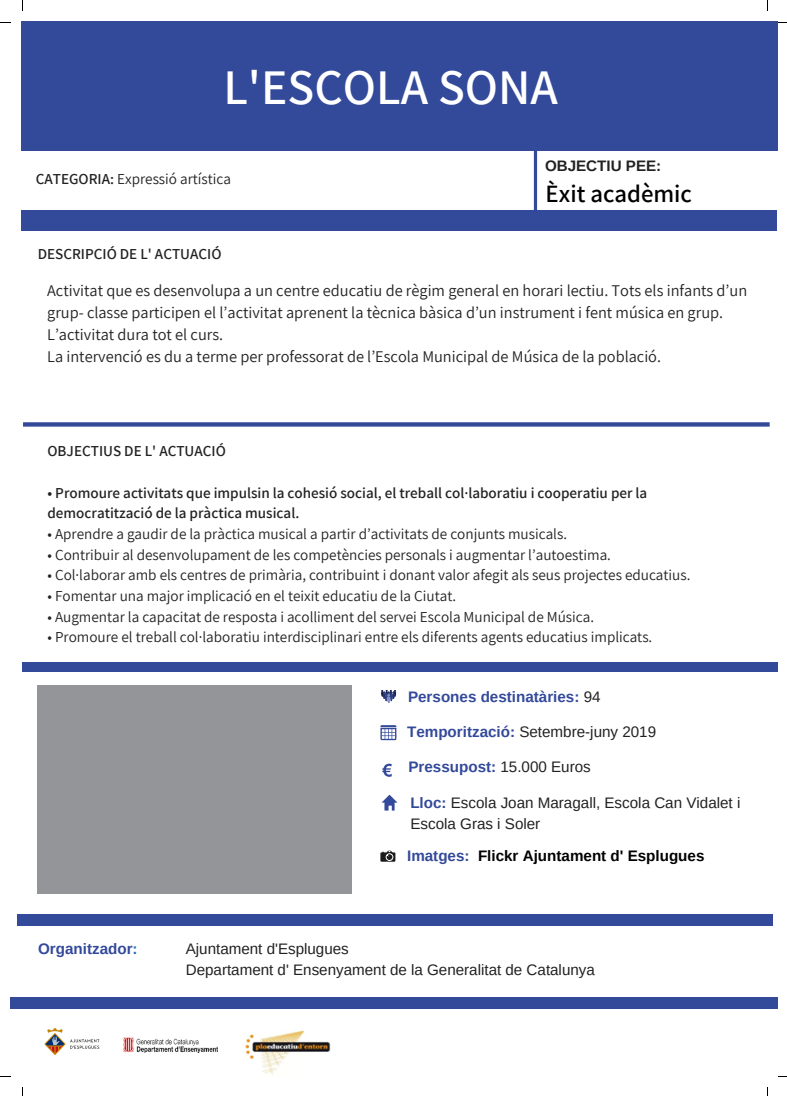
<style>
.page{position:relative;width:787px;height:1096px;background:#fff}
.page>*{position:absolute;margin:0;border:0;box-sizing:border-box;transform-origin:0 0}
.t1{font:600 49.62px "Assistant";color:#fff}
.t2{font:600 24.88px "Assistant";color:#000}
.t3{font:16.38px/22.2px "Assistant";color:#222}
.t4{font:15.25px/20.6px "Arimo";color:#222}
.t5{font:700 15.25px "Arimo";color:#33499a}
.t6{font:700 15.25px "Arimo";color:#000}
.t7{font:15.12px "Assistant";color:#222}
.t8{font:600 15.12px/20.6px "Assistant";color:#222}
.t9{font:15.12px/20.6px "Arimo";color:#222}
.t10{font:700 15.12px "Arimo";color:#222}
.s1{font-weight:600}
.s2{font-weight:400;color:#222}
.s3{font-weight:700;color:#33499a}
.s4{color:#1e73be}
.s5{color:#33499a}
</style>
<div class="page">
<div style="left:21px;top:210px;width:756px;height:21px;background:#33499a"></div>
<div style="left:22px;top:22px;width:756px;height:129px;background:#33499a"></div>
<div style="left:22px;top:662px;width:756px;height:9px;background:#33499a"></div>
<div style="left:17px;top:913px;width:756px;height:12px;background:#33499a"></div>
<div style="left:10px;top:997px;width:768px;height:11px;background:#33499a"></div>
<img style="left:44px;top:1028px;width:56px;height:28px">
<div style="left:37px;top:685px;width:315px;height:208px;background:#939598"></div>
<svg style="left:534px;top:151px;width:3px;height:59px"></svg>
<svg style="left:23px;top:422px;width:747px;height:4px;background:#4054a0"></svg>
<img style="left:124px;top:1037px;width:93px;height:15px">
<svg style="left:380px;top:725px;width:16px;height:15px"></svg>
<svg style="left:381px;top:690px;width:15px;height:13px"></svg>
<svg style="left:380px;top:850px;width:15px;height:11px"></svg>
<img style="left:245px;top:1030px;width:86px;height:45px">
<svg style="left:381px;top:794px;width:16px;height:16px"></svg>
<svg style="left:382px;top:763px;width:10px;height:13px"></svg>
<h1 class="t1" style="left:223px;top:53px;width:336px">L'ESCOLA SONA</h1>
<p class="t7" style="left:36px;top:169px;width:197px"><span class="s1">CATEGORIA:</span> Expressió artística</p>
<p class="t8" style="left:38px;top:243px;width:185px">DESCRIPCIÓ DE L' ACTUACIÓ</p>
<p class="t10" style="left:545px;top:157px;width:118px">OBJECTIU PEE:</p>
<h2 class="t2" style="left:545px;top:176px;width:148px">Èxit acadèmic</h2>
<p class="t3" style="left:47px;top:278px;width:701px">Activitat que es desenvolupa a un centre educatiu de règim general en horari lectiu. Tots els infants d’un grup- classe participen el l’activitat aprenent la tècnica bàsica d’un instrument i fent música en grup.<br>L’activitat dura tot el curs.<br>La intervenció es du a terme per professorat de l’Escola Municipal de Música de la població.</p>
<p class="t8" style="left:47px;top:440px;width:180px">OBJECTIUS DE L' ACTUACIÓ</p>
<p class="t8" style="left:47px;top:481px;width:601px">• Promoure activitats que impulsin la cohesió social, el treball col·laboratiu i cooperatiu per la democratització de la pràctica musical.</p>
<p class="t7" style="left:47px;top:523px;width:521px">• Aprendre a gaudir de la pràctica musical a partir d’activitats de conjunts musicals.</p>
<p class="t7" style="left:47px;top:544px;width:565px">• Contribuir al desenvolupament de les competències personals i augmentar l’autoestima.</p>
<p class="t7" style="left:47px;top:564px;width:644px">• Col·laborar amb els centres de primària, contribuint i donant valor afegit als seus projectes educatius.</p>
<p class="t7" style="left:47px;top:585px;width:410px">• Fomentar una major implicació en el teixit educatiu de la Ciutat.</p>
<p class="t7" style="left:47px;top:606px;width:548px">• Augmentar la capacitat de resposta i acolliment del servei Escola Municipal de Música.</p>
<p class="t7" style="left:47px;top:626px;width:606px">• Promoure el treball col·laboratiu interdisciplinari entre els diferents agents educatius implicats.</p>
<p class="t5" style="left:408px;top:688px;width:194px">Persones destinatàries: <span class="s2">94</span></p>
<p class="t4" style="left:407px;top:721px;width:250px"><span class="s3">Temporització:</span> Setembre-juny 2019</p>
<p class="t5" style="left:38px;top:940px;width:101px">Organitzador<span class="s4">:</span></p>
<p class="t5" style="left:408px;top:758px;width:184px">Pressupost: <span class="s2">15.000 Euros</span></p>
<p class="t4" style="left:410px;top:792px;width:332px"><span class="s3">Lloc:</span> Escola Joan Maragall, Escola Can Vidalet i<br>Escola Gras i Soler</p>
<p class="t6" style="left:407px;top:847px;width:299px"><span class="s5">Imatges:</span> Flickr Ajuntament d' Esplugues</p>
<p class="t9" style="left:186px;top:938px;width:411px">Ajuntament d'Esplugues<br>Departament d' Ensenyament de la Generalitat de Catalunya</p>
</div>
